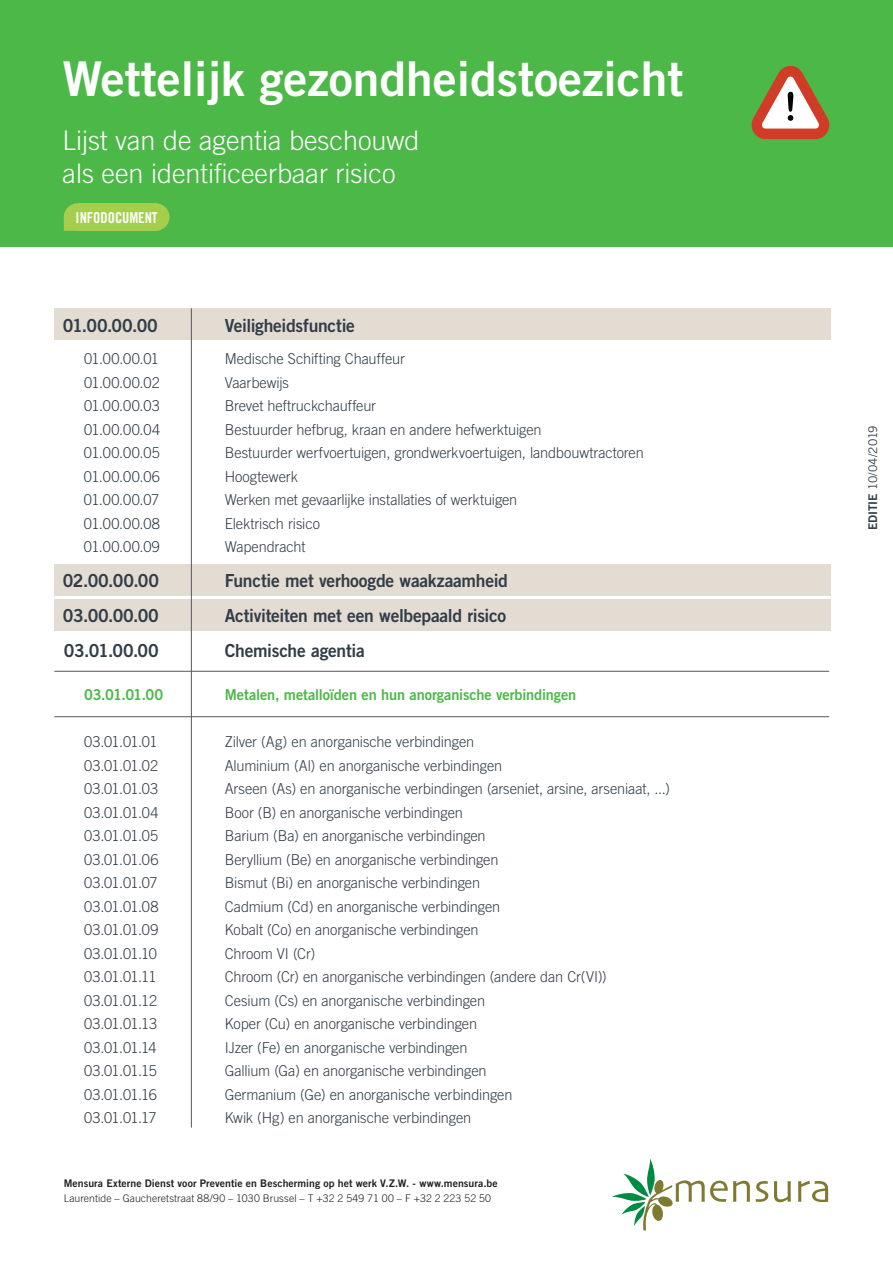
<style>
.page{position:relative;width:893px;height:1263px;background:#fff}
.page>*{position:absolute;margin:0;border:0;box-sizing:border-box;transform-origin:0 0}
.t1{font:48px "Trade Gothic LT Bold Two";color:#fff}
.t2{font:300 27px/33px "Trade Gothic LT";color:#fff}
.t3{font:18px "Trade Gothic LT Bold Two";letter-spacing:-.015em;color:#323d47}
.t4{font:300 15px "Trade Gothic LT";letter-spacing:-.01em;color:#323d47}
.t5{font:15px "Trade Gothic LT Bold Two";letter-spacing:-.01em;color:#4cb848}
.t6{font:15px "Trade Gothic LT Bold Cond Twenty";letter-spacing:-.005em;color:#fff}
.t7{font:12px "Trade Gothic LT";letter-spacing:-.045em;color:#323d47}
.t8{font:10.5px "Trade Gothic LT Bold Two";letter-spacing:.005em;color:#231f20}
.t9{font:300 10.5px "Trade Gothic LT";letter-spacing:.01em;color:#231f20}
.s1{font-family:"Trade Gothic LT Bold Two"}
</style>
<div class="page">
<svg style="left:756px;top:1181px;width:12px;height:21px"></svg>
<svg style="left:774px;top:1181px;width:17px;height:21px"></svg>
<svg style="left:798px;top:1181px;width:30px;height:21px"></svg>
<svg style="left:612px;top:1158px;width:138px;height:72px"></svg>
<div style="left:0;top:0;width:893px;height:247px;background:#4cb848"></div>
<svg style="left:752px;top:66px;width:77px;height:73px"></svg>
<div style="left:54px;top:308px;width:777px;height:31px;background:#e3dcd2"></div>
<div style="left:54px;top:564px;width:777px;height:32px;background:#e3dcd2"></div>
<div style="left:54px;top:600px;width:777px;height:31px;background:#e3dcd2"></div>
<hr style="left:191px;top:308px;width:1px;height:819px;background:#57585a">
<hr style="left:54px;top:671px;width:775px;height:1px;background:#57585a">
<hr style="left:54px;top:716px;width:775px;height:1px;background:#57585a">
<svg style="left:64px;top:203px;width:14px;height:28px"></svg>
<div style="left:142px;top:203px;width:27px;height:28px;background:#a4ce4c;border-radius:50%"></div>
<div style="left:78px;top:203px;width:78px;height:28px;background:#a4ce4c"></div>
<h1 class="t1" style="left:63px;top:49px;width:622px">Wettelijk gezondheidstoezicht</h1>
<h2 class="t2" style="left:63px;top:124px;width:359px">Lijst van de agentia beschouwd als een identificeerbaar risico</h2>
<p class="t6" style="left:76px;top:209px;width:83px">INFODOCUMENT</p>
<p class="t3" style="left:63px;top:315px;width:97px">01.00.00.00</p>
<p class="t3" style="left:225px;top:315px;width:132px">Veiligheidsfunctie</p>
<p class="t4" style="left:84px;top:350px;width:76px">01.00.00.01</p>
<p class="t4" style="left:225px;top:350px;width:182px">Medische Schifting Chauffeur</p>
<p class="t4" style="left:84px;top:373px;width:77px">01.00.00.02</p>
<p class="t4" style="left:225px;top:373px;width:66px">Vaarbewijs</p>
<p class="t4" style="left:84px;top:397px;width:77px">01.00.00.03</p>
<p class="t4" style="left:225px;top:397px;width:153px">Brevet heftruckchauffeur</p>
<p class="t4" style="left:84px;top:420px;width:78px">01.00.00.04</p>
<p class="t4" style="left:225px;top:420px;width:318px">Bestuurder hefbrug, kraan en andere hefwerktuigen</p>
<p class="t4" style="left:84px;top:444px;width:77px">01.00.00.05</p>
<p class="t4" style="left:225px;top:444px;width:421px">Bestuurder werfvoertuigen, grondwerkvoertuigen, landbouwtractoren</p>
<p class="t4" style="left:84px;top:467px;width:78px">01.00.00.06</p>
<p class="t4" style="left:225px;top:467px;width:75px">Hoogtewerk</p>
<p class="t4" style="left:84px;top:491px;width:77px">01.00.00.07</p>
<p class="t4" style="left:225px;top:491px;width:294px">Werken met gevaarlijke installaties of werktuigen</p>
<p class="t4" style="left:84px;top:514px;width:78px">01.00.00.08</p>
<p class="t4" style="left:225px;top:514px;width:97px">Elektrisch risico</p>
<p class="t4" style="left:84px;top:538px;width:78px">01.00.00.09</p>
<p class="t4" style="left:225px;top:538px;width:82px">Wapendracht</p>
<p class="t3" style="left:63px;top:570px;width:98px">02.00.00.00</p>
<p class="t3" style="left:225px;top:570px;width:285px">Functie met verhoogde waakzaamheid</p>
<p class="t3" style="left:63px;top:605px;width:98px">03.00.00.00</p>
<p class="t3" style="left:225px;top:605px;width:283px">Activiteiten met een welbepaald risico</p>
<p class="t3" style="left:64px;top:640px;width:96px">03.01.00.00</p>
<p class="t3" style="left:225px;top:640px;width:141px">Chemische agentia</p>
<p class="t5" style="left:84px;top:685px;width:81px">03.01.01.00</p>
<p class="t5" style="left:225px;top:685px;width:353px">Metalen, metalloïden en hun anorganische verbindingen</p>
<p class="t4" style="left:84px;top:733px;width:75px">03.01.01.01</p>
<p class="t4" style="left:225px;top:733px;width:251px">Zilver (Ag) en anorganische verbindingen</p>
<p class="t4" style="left:84px;top:756px;width:76px">03.01.01.02</p>
<p class="t4" style="left:225px;top:756px;width:279px">Aluminium (Al) en anorganische verbindingen</p>
<p class="t4" style="left:84px;top:780px;width:76px">03.01.01.03</p>
<p class="t4" style="left:225px;top:780px;width:447px">Arseen (As) en anorganische verbindingen (arseniet, arsine, arseniaat, ...)</p>
<p class="t4" style="left:84px;top:803px;width:76px">03.01.01.04</p>
<p class="t4" style="left:225px;top:803px;width:240px">Boor (B) en anorganische verbindingen</p>
<p class="t4" style="left:84px;top:827px;width:76px">03.01.01.05</p>
<p class="t4" style="left:225px;top:827px;width:262px">Barium (Ba) en anorganische verbindingen</p>
<p class="t4" style="left:84px;top:850px;width:76px">03.01.01.06</p>
<p class="t4" style="left:225px;top:850px;width:275px">Beryllium (Be) en anorganische verbindingen</p>
<p class="t4" style="left:84px;top:874px;width:75px">03.01.01.07</p>
<p class="t4" style="left:225px;top:874px;width:257px">Bismut (Bi) en anorganische verbindingen</p>
<p class="t4" style="left:84px;top:897px;width:76px">03.01.01.08</p>
<p class="t4" style="left:225px;top:897px;width:277px">Cadmium (Cd) en anorganische verbindingen</p>
<p class="t4" style="left:84px;top:921px;width:76px">03.01.01.09</p>
<p class="t4" style="left:225px;top:921px;width:255px">Kobalt (Co) en anorganische verbindingen</p>
<p class="t4" style="left:84px;top:944px;width:74px">03.01.01.10</p>
<p class="t4" style="left:225px;top:944px;width:92px">Chroom VI (Cr)</p>
<p class="t4" style="left:84px;top:968px;width:74px">03.01.01.11</p>
<p class="t4" style="left:225px;top:968px;width:383px">Chroom (Cr) en anorganische verbindingen (andere dan Cr(VI))</p>
<p class="t4" style="left:84px;top:991px;width:75px">03.01.01.12</p>
<p class="t4" style="left:225px;top:991px;width:262px">Cesium (Cs) en anorganische verbindingen</p>
<p class="t4" style="left:84px;top:1015px;width:75px">03.01.01.13</p>
<p class="t4" style="left:225px;top:1015px;width:254px">Koper (Cu) en anorganische verbindingen</p>
<p class="t4" style="left:84px;top:1038px;width:74px">03.01.01.14</p>
<p class="t4" style="left:225px;top:1038px;width:244px">IJzer (Fe) en anorganische verbindingen</p>
<p class="t4" style="left:84px;top:1062px;width:74px">03.01.01.15</p>
<p class="t4" style="left:225px;top:1062px;width:263px">Gallium (Ga) en anorganische verbindingen</p>
<p class="t4" style="left:84px;top:1085px;width:74px">03.01.01.16</p>
<p class="t4" style="left:225px;top:1085px;width:289px">Germanium (Ge) en anorganische verbindingen</p>
<p class="t4" style="left:84px;top:1109px;width:74px">03.01.01.17</p>
<p class="t4" style="left:225px;top:1109px;width:248px">Kwik (Hg) en anorganische verbindingen</p>
<p class="t8" style="left:64px;top:1176px;width:435px">Mensura Externe Dienst voor Preventie en Bescherming op het werk V.Z.W. - www.mensura.be</p>
<p class="t9" style="left:64px;top:1192px;width:429px">Laurentide – Gaucheretstraat 88/90 – 1030 Brussel – T +32 2 549 71 00 – F +32 2 223 52 50</p>
<p class="t7" style="left:866px;top:530px;width:106px;rotate:-90deg"><span class="s1">EDITIE</span> 10/04/2019</p>
</div>
